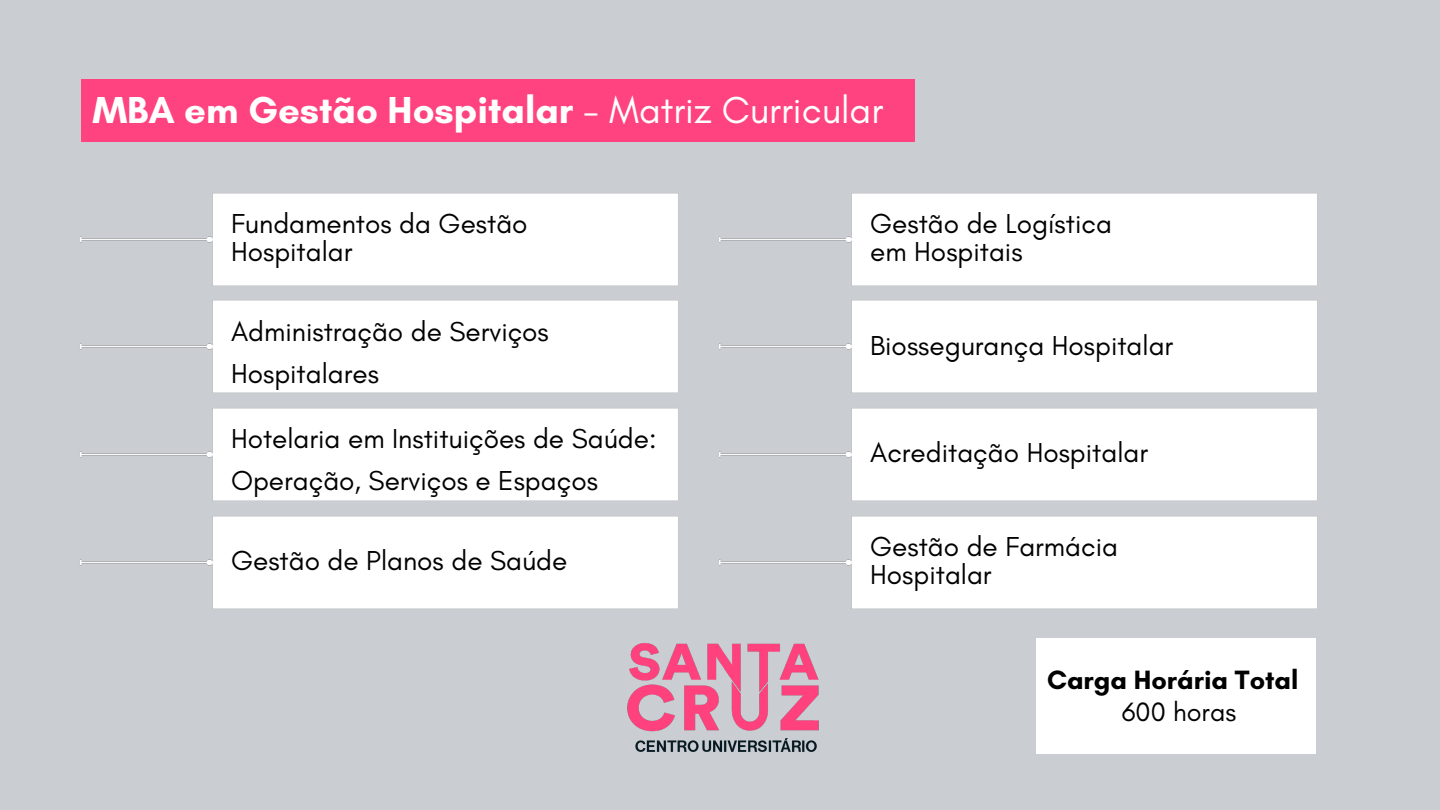
<style>
.page{position:relative;width:1440px;height:810px;background:#caced2}
.page>*{position:absolute;margin:0;border:0;box-sizing:border-box;transform-origin:0 0}
.t1{font:700 38.3px "Glacial Indifference";color:#fff}
.t2{font:27.9px/27.8px "Glacial Indifference";color:#000}
.t3{font:700 27px "Glacial Indifference";color:#000}
.t4{font:27px "Glacial Indifference";color:#000}
.s1{font-weight:400}
</style>
<div class="page">
<img style="left:80px;top:193px;width:598px;height:93px">
<img style="left:80px;top:300px;width:598px;height:93px">
<img style="left:80px;top:408px;width:598px;height:93px">
<img style="left:80px;top:516px;width:598px;height:93px">
<img style="left:627px;top:643px;width:192px;height:109px">
<div style="left:81px;top:80px;width:834px;height:62px;background:#ff4380"></div>
<img style="left:719px;top:193px;width:598px;height:93px">
<img style="left:719px;top:300px;width:598px;height:93px">
<img style="left:719px;top:408px;width:598px;height:93px">
<img style="left:719px;top:516px;width:598px;height:93px">
<div style="left:1037px;top:638px;width:279px;height:116px;background:#fff"></div>
<p class="t1" style="left:92px;top:86px;width:792px">MBA em Gestão Hospitalar <span class="s1">- Matriz Curricular</span></p>
<p class="t2" style="left:231px;top:209px;width:298px">Fundamentos da Gestão<br>Hospitalar</p>
<p class="t2" style="left:231px;top:317px;width:319px">Administração de Serviços</p>
<p class="t2" style="left:231px;top:359px;width:149px">Hospitalares</p>
<p class="t2" style="left:231px;top:425px;width:427px">Hotelaria em Instituições de Saúde:</p>
<p class="t2" style="left:231px;top:467px;width:368px">Operação, Serviços e Espaços</p>
<p class="t2" style="left:231px;top:546px;width:338px">Gestão de Planos de Saúde</p>
<p class="t2" style="left:870px;top:209px;width:243px">Gestão de Logística em Hospitais</p>
<p class="t2" style="left:870px;top:332px;width:305px">Biossegurança Hospitalar</p>
<p class="t2" style="left:870px;top:439px;width:279px">Acreditação Hospitalar</p>
<p class="t2" style="left:870px;top:532px;width:249px">Gestão de Farmácia<br>Hospitalar</p>
<p class="t3" style="left:1047px;top:664px;width:253px">Carga Horária Total</p>
<p class="t4" style="left:1122px;top:696px;width:116px">600 horas</p>
</div>
